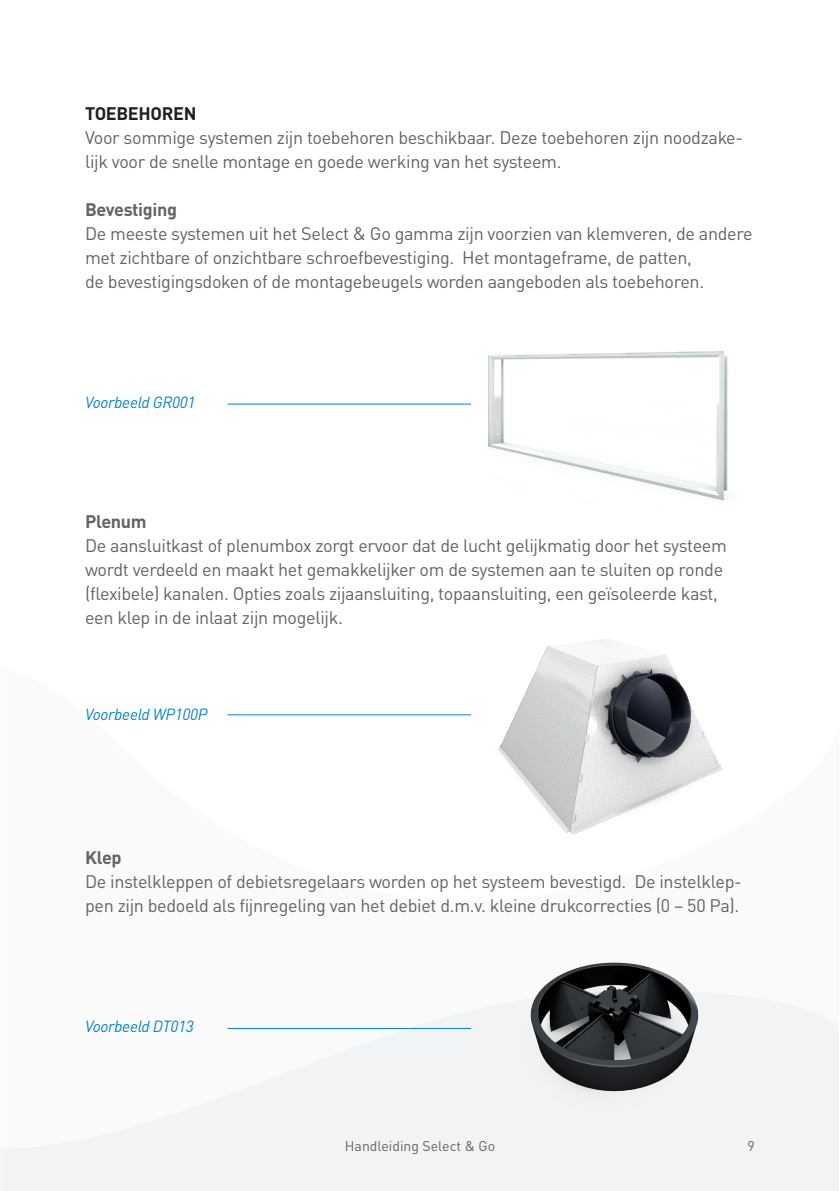
<style>
.page{position:relative;width:840px;height:1191px;background:#fff}
.page>*{position:absolute;margin:0;border:0;box-sizing:border-box;transform-origin:0 0}
.t1{font:18px/24px "DIN Pro";letter-spacing:-.02em;color:#636366}
.t2{font:700 18px "DIN Pro";letter-spacing:-.02em;color:#636366}
.t3{font:700 18px "DIN Pro";letter-spacing:-.02em;color:#231f20}
.t4{font:italic 16px "DIN Pro";letter-spacing:-.02em;color:#0084ca}
.t5{font:14px "DIN Pro";color:#636366}
</style>
<div class="page">
<div style="left:1px;top:993px;width:837px;height:198px;background:#f2f3f4"></div>
<img style="left:432px;top:351px;width:296px;height:150px">
<img style="left:463px;top:639px;width:260px;height:196px">
<img style="left:517px;top:962px;width:196px;height:158px">
<hr style="left:227px;top:404px;width:244px;height:1px;background:#0084ca">
<hr style="left:227px;top:714px;width:244px;height:1px;background:#0084ca">
<hr style="left:227px;top:1028px;width:244px;height:1px;background:#0084ca">
<p class="t3" style="left:85px;top:98px;width:113px">TOEBEHOREN</p>
<p class="t1" style="left:85px;top:124px;width:659px">Voor sommige systemen zijn toebehoren beschikbaar. Deze toebehoren zijn noodzake&shy;lijk voor de snelle montage en goede werking van het systeem.</p>
<p class="t2" style="left:85px;top:194px;width:93px">Bevestiging</p>
<p class="t1" style="left:85px;top:220px;width:668px">De meeste systemen uit het Select &amp; Go gamma zijn voorzien van klemveren, de andere met zichtbare of onzichtbare schroefbevestiging. Het montageframe, de patten,<br>de bevestigingsdoken of de montagebeugels worden aangeboden als toebehoren.</p>
<p class="t4" style="left:85px;top:390px;width:112px">Voorbeeld GR001</p>
<p class="t2" style="left:85px;top:506px;width:63px">Plenum</p>
<p class="t1" style="left:85px;top:532px;width:643px">De aansluitkast of plenumbox zorgt ervoor dat de lucht gelijkmatig door het systeem wordt verdeeld en maakt het gemakkelijker om de systemen aan te sluiten op ronde (flexibele) kanalen. Opties zoals zijaansluiting, topaansluiting, een geïsoleerde kast, een klep in de inlaat zijn mogelijk.</p>
<p class="t4" style="left:85px;top:702px;width:124px">Voorbeeld WP100P</p>
<p class="t2" style="left:85px;top:842px;width:38px">Klep</p>
<p class="t1" style="left:85px;top:868px;width:657px">De instelkleppen of debietsregelaars worden op het systeem bevestigd. De instelklep&shy;pen zijn bedoeld als fijnregeling van het debiet d.m.v. kleine drukcorrecties (0 – 50 Pa).</p>
<p class="t4" style="left:85px;top:1014px;width:110px">Voorbeeld DT013</p>
<p class="t5" style="left:345px;top:1134px;width:152px">Handleiding Select &amp; Go</p>
<p class="t5" style="left:747px;top:1134px;width:9px">9</p>
</div>
